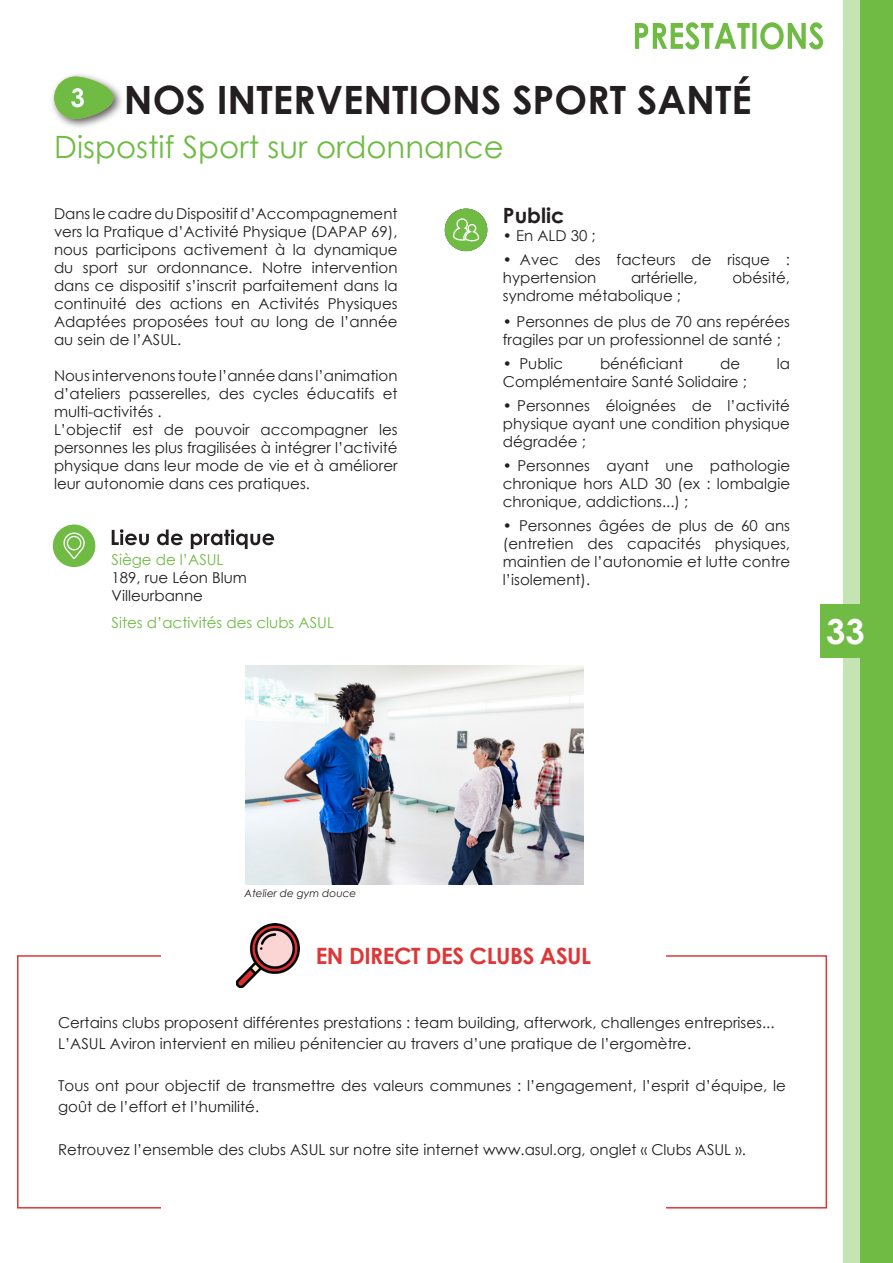
<style>
.page{position:relative;width:893px;height:1263px;background:#fff}
.page>*{position:absolute;margin:0;border:0;box-sizing:border-box;transform-origin:0 0}
.t1{font:700 39px "Century Gothic";color:#231f20}
.t2{font:700 34.5px "Century Gothic";color:#fff}
.t3{font:30.75px "Century Gothic";color:#6fbb44}
.t4{font:700 22.5px "Century Gothic";letter-spacing:-.02em;color:#dd3839}
.t5{font:700 21px "Century Gothic";color:#231f20}
.t6{font:15px/18px "Century Gothic";color:#231f20;text-align:justify}
.t7{font:15px "Century Gothic";color:#6fbb44}
.t8{font:italic 10.5px "Century Gothic";color:#231f20}
</style>
<div class="page">
<div style="left:860px;top:0;width:33px;height:1263px;background:#6fbb44"></div>
<div style="left:843px;top:0;width:19px;height:1263px;background:#c5e4b4"></div>
<div style="left:821px;top:604px;width:72px;height:54px;background:#6fbb44"></div>
<svg style="left:635px;top:22px;width:188px;height:27px"></svg>
<img style="left:246px;top:666px;width:337px;height:218px">
<svg style="left:112px;top:529px;width:162px;height:20px"></svg>
<svg style="left:52px;top:524px;width:44px;height:44px"></svg>
<div style="left:49px;top:72px;width:76px;height:58px;background:#231f20;opacity:.75"></div>
<svg style="left:53px;top:76px;width:61px;height:44px;background:#93c475"></svg>
<svg style="left:445px;top:209px;width:42px;height:42px"></svg>
<img style="left:237px;top:924px;width:63px;height:63px">
<p class="t1" style="left:124px;top:70px;width:629px">NOS INTERVENTIONS SPORT SANTÉ</p>
<p class="t3" style="left:54px;top:126px;width:451px">Dispostif Sport sur ordonnance</p>
<p class="t6" style="left:54px;top:204px;width:345px">Dans le cadre du Dispositif d’Accompagnement vers la Pratique d’Activité Physique (DAPAP 69), nous participons activement à la dynamique du sport sur ordonnance. Notre intervention dans ce dispositif s’inscrit parfaitement dans la continuité des actions en Activités Physiques Adaptées proposées tout au long de l’année au sein de l’ASUL.</p>
<p class="t6" style="left:54px;top:366px;width:345px">Nous intervenons toute l’année dans l’animation d’ateliers passerelles, des cycles éducatifs et multi-activités .</p>
<p class="t6" style="left:54px;top:420px;width:345px">L’objectif est de pouvoir accompagner les personnes les plus fragilisées à intégrer l’activité physique dans leur mode de vie et à améliorer leur autonomie dans ces pratiques.</p>
<p class="t7" style="left:112px;top:549px;width:113px">Siège de l’ASUL</p>
<p class="t6" style="left:112px;top:568px;width:137px">189, rue Léon Blum</p>
<p class="t6" style="left:112px;top:586px;width:93px">Villeurbanne</p>
<p class="t7" style="left:112px;top:612px;width:224px">Sites d’activités des clubs ASUL</p>
<p class="t5" style="left:503px;top:200px;width:63px">Public</p>
<p class="t6" style="left:503px;top:227px;width:94px">• En ALD 30 ;</p>
<p class="t6" style="left:503px;top:251px;width:289px">• Avec des facteurs de risque : hypertension</p>
<p class="t6" style="left:631px;top:269px;width:68px">artérielle,</p>
<p class="t6" style="left:732px;top:269px;width:59px">obésité,</p>
<p class="t6" style="left:503px;top:287px;width:180px">syndrome métabolique ;</p>
<p class="t6" style="left:503px;top:312px;width:289px">• Personnes de plus de 70 ans repérées fragiles par un professionnel de santé ;</p>
<p class="t6" style="left:503px;top:354px;width:62px">• Public</p>
<p class="t6" style="left:600px;top:354px;width:85px">bénéficiant</p>
<p class="t6" style="left:720px;top:354px;width:22px">de</p>
<p class="t6" style="left:777px;top:354px;width:15px">la</p>
<p class="t6" style="left:503px;top:372px;width:246px">Complémentaire Santé Solidaire ;</p>
<p class="t6" style="left:503px;top:396px;width:289px">• Personnes éloignées de l’activité physique ayant une condition physique dégradée ;</p>
<p class="t6" style="left:503px;top:456px;width:289px">• Personnes ayant une pathologie chronique hors ALD 30 (ex : lombalgie chronique, addictions...) ;</p>
<p class="t6" style="left:503px;top:516px;width:289px">• Personnes âgées de plus de 60 ans (entretien des capacités physiques, maintien de l’autonomie et lutte contre l’isolement).</p>
<p class="t2" style="left:826px;top:605px;width:40px">33</p>
<p class="t8" style="left:245px;top:885px;width:113px">Atelier de gym douce</p>
<p class="t4" style="left:316px;top:939px;width:277px">EN DIRECT DES CLUBS ASUL</p>
<p class="t6" style="left:58px;top:1014px;width:718px">Certains clubs proposent différentes prestations : team building, afterwork, challenges entreprises...</p>
<p class="t6" style="left:58px;top:1035px;width:634px">L’ASUL Aviron intervient en milieu pénitencier au travers d’une pratique de l’ergomètre.</p>
<p class="t6" style="left:58px;top:1075px;width:729px;line-height:21px">Tous ont pour objectif de transmettre des valeurs communes : l’engagement, l’esprit d’équipe, le goût de l’effort et l’humilité.</p>
<p class="t6" style="left:58px;top:1140px;width:689px">Retrouvez l’ensemble des clubs ASUL sur notre site internet www.asul.org, onglet « Clubs ASUL ».</p>
</div>
